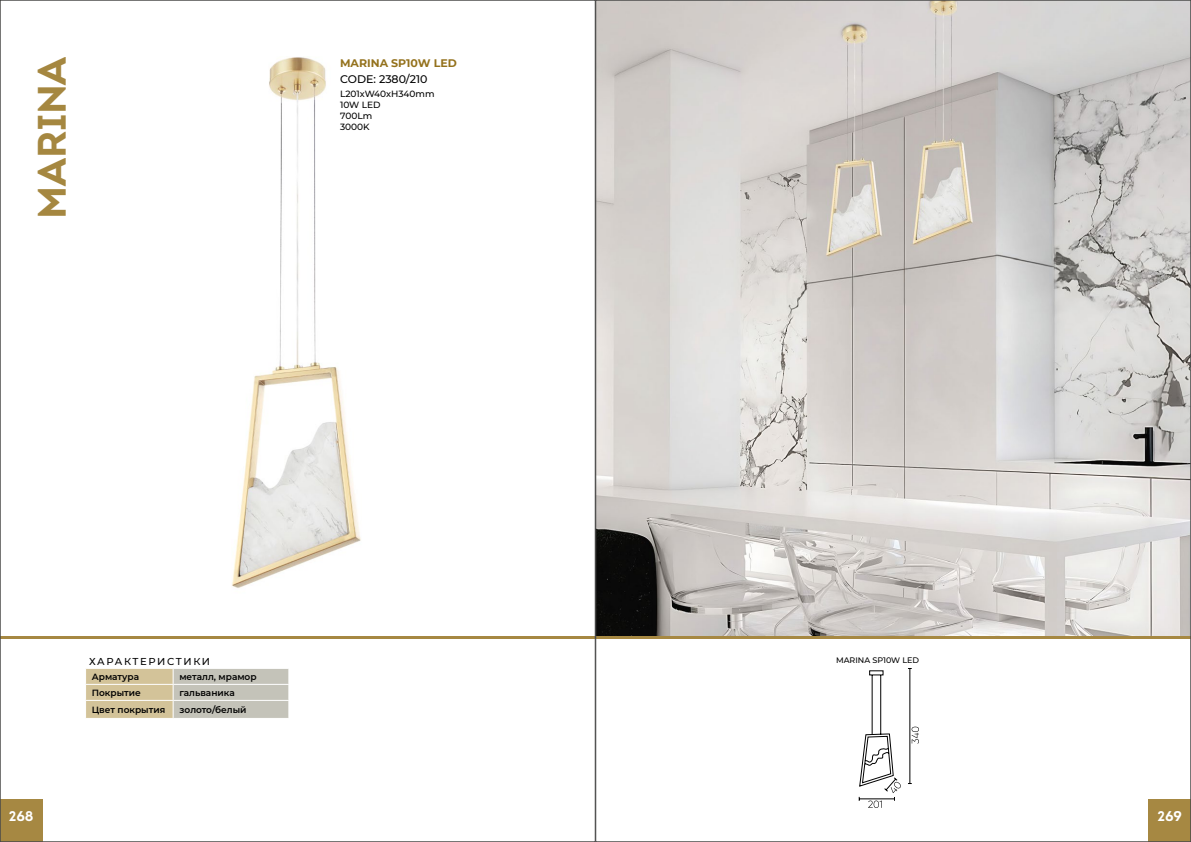
<style>
.page{position:relative;width:1191px;height:842px;background:#fff}
.page>*{position:absolute;margin:0;border:0;box-sizing:border-box;transform-origin:0 0}
.t1{font:39.7px "Intro Bold Alt";letter-spacing:-.005em;color:#a58740}
.t2{font:14px "Intro Bold Alt";color:#fff}
.t3{font:700 11px "Montserrat";color:#94721d}
.t4{font:500 11px "Montserrat";color:#000}
.t5{font:500 10px "Montserrat";letter-spacing:.165em;color:#000}
.t6{font:600 9px "Montserrat";color:#000}
.t7{font:500 9px/11px "Montserrat";color:#000}
.t8{font:500 8px "Montserrat";color:#000}
</style>
<div class="page">
<div style="left:0;top:799px;width:43px;height:43px;background:#a68842"></div>
<div style="left:1148px;top:799px;width:43px;height:43px;background:#a68842"></div>
<hr style="left:0;top:636px;width:1191px;height:3px;background:#a68842">
<svg style="left:86px;top:668px;width:203px;height:50px;background:#cdc7b0"></svg>
<img style="left:597px;top:2px;width:592px;height:634px">
<hr style="left:909px;top:668px;width:1px;height:115px;background:#000">
<svg style="left:911px;top:727px;width:8px;height:17px"></svg>
<svg style="left:859px;top:670px;width:42px;height:138px"></svg>
<img style="left:232px;top:57px;width:129px;height:531px">
<h1 class="t1" style="left:27px;top:219px;width:164px;rotate:-90deg">MARINA</h1>
<p class="t3" style="left:340px;top:57px;width:118px">MARINA SP10W LED</p>
<p class="t4" style="left:340px;top:73px;width:89px">CODE: 2380/210</p>
<p class="t7" style="left:340px;top:88px;width:96px">L201xW40xH340mm<br>10W LED<br>700Lm<br>3000K</p>
<p class="t5" style="left:89px;top:655px;width:122px">ХАРАКТЕРИСТИКИ</p>
<p class="t6" style="left:92px;top:671px;width:49px">Арматура</p>
<p class="t6" style="left:179px;top:671px;width:79px">металл, мрамор</p>
<p class="t6" style="left:92px;top:687px;width:51px">Покрытие</p>
<p class="t6" style="left:179px;top:687px;width:57px">гальваника</p>
<p class="t6" style="left:92px;top:704px;width:75px">Цвет покрытия</p>
<p class="t6" style="left:180px;top:704px;width:68px">золото/белый</p>
<p class="t8" style="left:836px;top:656px;width:85px">MARINA SP10W LED</p>
<h2 class="t2" style="left:9px;top:807px;width:26px">268</h2>
<h2 class="t2" style="left:1157px;top:807px;width:26px">269</h2>
</div>
